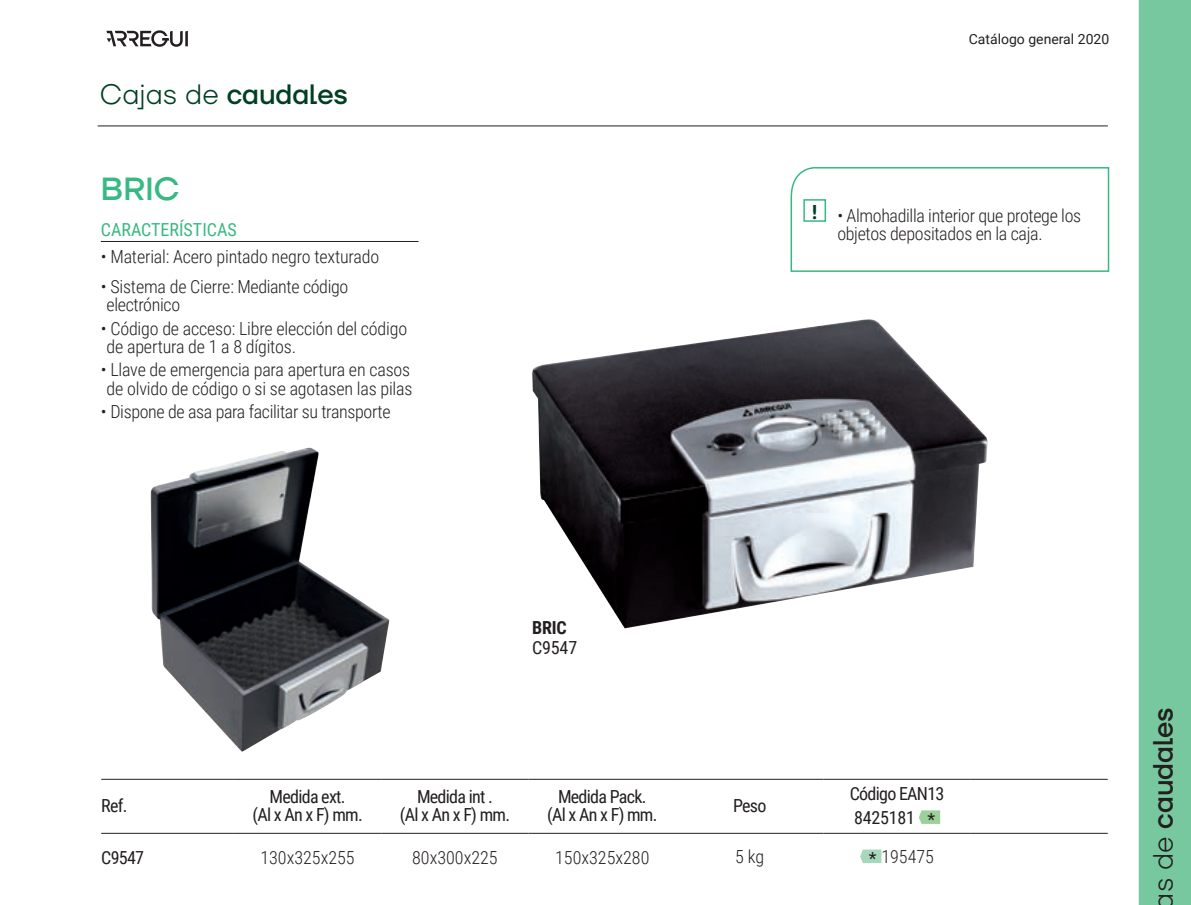
<style>
.page{position:relative;width:1191px;height:905px;background:#fff}
.page>*{position:absolute;margin:0;border:0;box-sizing:border-box;transform-origin:0 0}
.t1{font:500 32px "TT Firs Neue";color:#38b983}
.t2{font:500 28px "TT Firs Neue";color:#003f22}
.t3{font:500 28px "TT Firs Neue";color:#231f20}
.t4{font:300 18px/18px "Roboto Condensed";letter-spacing:-.01em;color:#231f20}
.t5{font:18px/18px "Roboto Condensed";letter-spacing:-.04em;color:#231f20;text-align:center}
.t6{font:18px "Roboto Condensed";color:#38b983}
.t7{font:700 18px "Roboto Condensed";color:#231f20}
.t8{font:14px "Roboto";color:#231f20}
.s1{font-weight:300}
.s2{font-weight:400}
</style>
<div class="page">
<svg style="left:106px;top:30px;width:82px;height:17px"></svg>
<hr style="left:98px;top:126px;width:1009px;height:1px;background:#231f20">
<div style="left:1138px;top:0;width:53px;height:905px;background:#78c89f"></div>
<img style="left:532px;top:319px;width:455px;height:309px">
<hr style="left:101px;top:241px;width:317px;height:1px;background:#231f20">
<hr style="left:101px;top:779px;width:133px;height:1px;background:#231f20">
<hr style="left:234px;top:779px;width:147px;height:1px;background:#231f20">
<hr style="left:381px;top:779px;width:147px;height:1px;background:#231f20">
<hr style="left:528px;top:779px;width:148px;height:1px;background:#231f20">
<hr style="left:676px;top:779px;width:147px;height:1px;background:#231f20">
<hr style="left:823px;top:779px;width:147px;height:1px;background:#231f20">
<hr style="left:970px;top:779px;width:137px;height:1px;background:#231f20">
<hr style="left:101px;top:833px;width:133px;height:1px;background:#231f20">
<hr style="left:234px;top:833px;width:147px;height:1px;background:#231f20">
<hr style="left:381px;top:833px;width:147px;height:1px;background:#231f20">
<hr style="left:528px;top:833px;width:148px;height:1px;background:#231f20">
<hr style="left:676px;top:833px;width:147px;height:1px;background:#231f20">
<hr style="left:823px;top:833px;width:147px;height:1px;background:#231f20">
<hr style="left:970px;top:833px;width:137px;height:1px;background:#231f20">
<svg style="left:919px;top:810px;width:21px;height:14px"></svg>
<svg style="left:860px;top:850px;width:21px;height:13px"></svg>
<svg style="left:790px;top:167px;width:320px;height:105px"></svg>
<img style="left:151px;top:447px;width:238px;height:305px">
<h2 class="t2" style="left:100px;top:75px;width:249px"><span class="s1">Cajas de</span> caudales</h2>
<h1 class="t1" style="left:101px;top:167px;width:80px">BRIC</h1>
<p class="t6" style="left:101px;top:217px;width:137px">CARACTERÍSTICAS</p>
<p class="t4" style="left:101px;top:247px;width:280px">• Material: Acero pintado negro texturado</p>
<p class="t4" style="left:107px;top:277px;width:243px;text-indent:-6px">• Sistema de Cierre: Mediante código electrónico</p>
<p class="t4" style="left:107px;top:319px;width:302px;text-indent:-6px">• Código de acceso: Libre elección del código de apertura de 1 a 8 dígitos.</p>
<p class="t4" style="left:101px;top:360px;width:313px;text-align:center">• Llave de emergencia para apertura en casos de olvido de código o si se agotasen las pilas</p>
<p class="t4" style="left:101px;top:402px;width:291px">• Dispone de asa para facilitar su transporte</p>
<p class="t8" style="left:968px;top:29px;width:142px">Catálogo general 2020</p>
<p class="t4" style="left:837px;top:206px;width:245px;text-indent:-26px"><sup>!</sup> • Almohadilla interior que protege los objetos depositados en la caja.</p>
<p class="t7" style="left:532px;top:615px;width:36px">BRIC</p>
<p class="t5" style="left:532px;top:638px;width:47px">C9547</p>
<p class="t5" style="left:101px;top:796px;width:28px">Ref.</p>
<p class="t5" style="left:252px;top:787px;width:112px">Medida ext.<br>(Al x An x F) mm.</p>
<p class="t5" style="left:400px;top:787px;width:112px">Medida int .<br>(Al x An x F) mm.</p>
<p class="t5" style="left:547px;top:787px;width:112px">Medida Pack. (Al x An x F) mm.</p>
<p class="t5" style="left:733px;top:796px;width:35px">Peso</p>
<p class="t5" style="left:849px;top:781px;width:96px;line-height:24px;text-align:left">Código EAN13<br>8425181 *</p>
<p class="t5" style="left:101px;top:848px;width:44px">C9547</p>
<p class="t4" style="left:260px;top:848px;width:96px">130x325x255</p>
<p class="t4" style="left:412px;top:848px;width:87px">80x300x225</p>
<p class="t4" style="left:555px;top:848px;width:96px">150x325x280</p>
<p class="t4" style="left:735px;top:847px;width:31px">5 kg</p>
<p class="t4" style="left:868px;top:847px;width:67px"><span class="s2">*</span> 195475</p>
<h2 class="t3" style="left:1143px;top:909px;width:204px;rotate:-90deg"><span class="s1">as de</span> caudales</h2>
</div>
